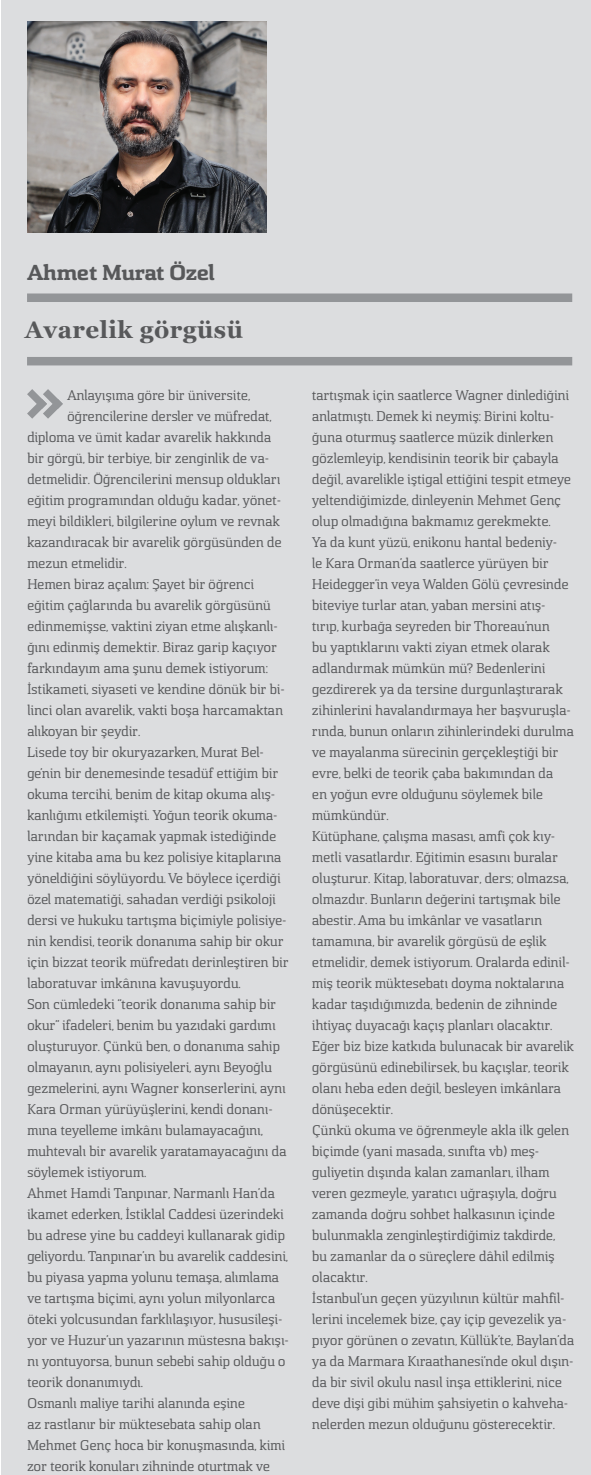
<style>
.page{position:relative;width:591px;height:1475px;background:#fff}
.page>*{position:absolute;margin:0;border:0;box-sizing:border-box;transform-origin:0 0}
.t1{font:700 24px "Georgia";letter-spacing:.02em;color:#57585a}
.t2{font:700 21px "Chatype";letter-spacing:-.02em;color:#57585a}
.t3{font:13.65px/21px "Chatype";letter-spacing:-.025em;color:#57585a}
</style>
<div class="page">
<div style="left:1px;top:0;width:589px;height:1474px;background:#dcdddf"></div>
<img style="left:27px;top:22px;width:239px;height:210px">
<div style="left:27px;top:293px;width:544px;height:9px;background:#939598"></div>
<div style="left:27px;top:357px;width:544px;height:8px;background:#939598"></div>
<svg style="left:27px;top:389px;width:36px;height:29px"></svg>
<h2 class="t2" style="left:27px;top:259px;width:189px">Ahmet Murat Özel</h2>
<h1 class="t1" style="left:25px;top:311px;width:219px">Avarelik görgüsü</h1>
<p class="t3" style="left:67px;top:385px;width:184px">Anlayışıma göre bir üniversite,</p>
<p class="t3" style="left:67px;top:406px;width:205px">öğrencilerine dersler ve müfredat,</p>
<p class="t3" style="left:27px;top:427px;width:246px">diploma ve ümit kadar avarelik hakkında</p>
<p class="t3" style="left:27px;top:448px;width:243px">bir görgü, bir terbiye, bir zenginlik de va-</p>
<p class="t3" style="left:27px;top:469px;width:255px">detmelidir. Öğrencilerini mensup oldukları</p>
<p class="t3" style="left:27px;top:490px;width:255px">eğitim programından olduğu kadar, yönet-</p>
<p class="t3" style="left:27px;top:511px;width:254px">meyi bildikleri, bilgilerine oylum ve revnak</p>
<p class="t3" style="left:27px;top:532px;width:256px">kazandıracak bir avarelik görgüsünden de</p>
<p class="t3" style="left:27px;top:553px;width:101px">mezun etmelidir.</p>
<p class="t3" style="left:27px;top:574px;width:229px">Hemen biraz açalım: Şayet bir öğrenci</p>
<p class="t3" style="left:27px;top:595px;width:245px">eğitim çağlarında bu avarelik görgüsünü</p>
<p class="t3" style="left:27px;top:616px;width:252px">edinmemişse, vaktini ziyan etme alışkanlı-</p>
<p class="t3" style="left:27px;top:637px;width:251px">ğını edinmiş demektir. Biraz garip kaçıyor</p>
<p class="t3" style="left:27px;top:658px;width:242px">farkındayım ama şunu demek istiyorum:</p>
<p class="t3" style="left:27px;top:679px;width:259px">İstikameti, siyaseti ve kendine dönük bir bi-</p>
<p class="t3" style="left:27px;top:700px;width:257px">linci olan avarelik, vakti boşa harcamaktan</p>
<p class="t3" style="left:27px;top:721px;width:115px">alıkoyan bir şeydir.</p>
<p class="t3" style="left:27px;top:742px;width:238px">Lisede toy bir okuryazarken, Murat Bel-</p>
<p class="t3" style="left:27px;top:763px;width:253px">ge’nin bir denemesinde tesadüf ettiğim bir</p>
<p class="t3" style="left:27px;top:784px;width:249px">okuma tercihi, benim de kitap okuma alış-</p>
<p class="t3" style="left:27px;top:805px;width:251px">kanlığımı etkilemişti. Yoğun teorik okuma-</p>
<p class="t3" style="left:27px;top:826px;width:251px">larından bir kaçamak yapmak istediğinde</p>
<p class="t3" style="left:27px;top:847px;width:256px">yine kitaba ama bu kez polisiye kitaplarına</p>
<p class="t3" style="left:27px;top:868px;width:255px">yöneldiğini söylüyordu. Ve böylece içerdiği</p>
<p class="t3" style="left:27px;top:889px;width:250px">özel matematiği, sahadan verdiği psikoloji</p>
<p class="t3" style="left:27px;top:910px;width:260px">dersi ve hukuku tartışma biçimiyle polisiye-</p>
<p class="t3" style="left:27px;top:931px;width:258px">nin kendisi, teorik donanıma sahip bir okur</p>
<p class="t3" style="left:27px;top:952px;width:263px">için bizzat teorik müfredatı derinleştiren bir</p>
<p class="t3" style="left:27px;top:973px;width:215px">laboratuvar imkânına kavuşuyordu.</p>
<p class="t3" style="left:27px;top:994px;width:251px">Son cümledeki “teorik donanıma sahip bir</p>
<p class="t3" style="left:27px;top:1015px;width:250px">okur” ifadeleri, benim bu yazıdaki gardımı</p>
<p class="t3" style="left:27px;top:1036px;width:254px">oluşturuyor. Çünkü ben, o donanıma sahip</p>
<p class="t3" style="left:27px;top:1057px;width:246px">olmayanın, aynı polisiyeleri, aynı Beyoğlu</p>
<p class="t3" style="left:27px;top:1078px;width:260px">gezmelerini, aynı Wagner konserlerini, aynı</p>
<p class="t3" style="left:27px;top:1099px;width:247px">Kara Orman yürüyüşlerini, kendi donanı-</p>
<p class="t3" style="left:27px;top:1120px;width:237px">mına teyelleme imkânı bulamayacağını,</p>
<p class="t3" style="left:27px;top:1141px;width:261px">muhtevalı bir avarelik yaratamayacağını da</p>
<p class="t3" style="left:27px;top:1162px;width:121px">söylemek istiyorum.</p>
<p class="t3" style="left:27px;top:1183px;width:249px">Ahmet Hamdi Tanpınar, Narmanlı Han’da</p>
<p class="t3" style="left:27px;top:1204px;width:258px">ikamet ederken, İstiklal Caddesi üzerindeki</p>
<p class="t3" style="left:27px;top:1225px;width:259px">bu adrese yine bu caddeyi kullanarak gidip</p>
<p class="t3" style="left:27px;top:1246px;width:262px">geliyordu. Tanpınar’ın bu avarelik caddesini,</p>
<p class="t3" style="left:27px;top:1267px;width:253px">bu piyasa yapma yolunu temaşa, alımlama</p>
<p class="t3" style="left:27px;top:1288px;width:250px">ve tartışma biçimi, aynı yolun milyonlarca</p>
<p class="t3" style="left:27px;top:1309px;width:256px">öteki yolcusundan farklılaşıyor, hususileşi-</p>
<p class="t3" style="left:27px;top:1330px;width:263px">yor ve Huzur’un yazarının müstesna bakışı-</p>
<p class="t3" style="left:27px;top:1351px;width:260px">nı yontuyorsa, bunun sebebi sahip olduğu o</p>
<p class="t3" style="left:27px;top:1372px;width:117px">teorik donanımıydı.</p>
<p class="t3" style="left:27px;top:1393px;width:219px">Osmanlı maliye tarihi alanında eşine</p>
<p class="t3" style="left:27px;top:1414px;width:235px">az rastlanır bir müktesebata sahip olan</p>
<p class="t3" style="left:27px;top:1435px;width:259px">Mehmet Genç hoca bir konuşmasında, kimi</p>
<p class="t3" style="left:27px;top:1456px;width:244px">zor teorik konuları zihninde oturtmak ve</p>
<p class="t3" style="left:311px;top:385px;width:264px">tartışmak için saatlerce Wagner dinlediğini anlatmıştı. Demek ki neymiş: Birini koltu&shy;ğuna oturmuş saatlerce müzik dinlerken gözlemleyip, kendisinin teorik bir çabayla değil, avarelikle iştigal ettiğini tespit etmeye yeltendiğimizde, dinleyenin Mehmet Genç olup olmadığına bakmamız gerekmekte.<br>Ya da kunt yüzü, enikonu hantal bedeniy-<br>le Kara Orman’da saatlerce yürüyen bir Heidegger’in veya Walden Gölü çevresinde biteviye turlar atan, yaban mersini atış&shy;tırıp, kurbağa seyreden bir Thoreau’nun<br>bu yaptıklarını vakti ziyan etmek olarak adlandırmak mümkün mü? Bedenlerini gezdirerek ya da tersine durgunlaştırarak zihinlerini havalandırmaya her başvuruşla&shy;rında, bunun onların zihinlerindeki durulma ve mayalanma sürecinin gerçekleştiği bir evre, belki de teorik çaba bakımından da<br>en yoğun evre olduğunu söylemek bile mümkündür.<br>Kütüphane, çalışma masası, amfi çok kıy&shy;metli vasatlardır. Eğitimin esasını buralar oluşturur. Kitap, laboratuvar, ders; olmazsa, olmazdır. Bunların değerini tartışmak bile abestir. Ama bu imkânlar ve vasatların tamamına, bir avarelik görgüsü de eşlik etmelidir, demek istiyorum. Oralarda edinil&shy;miş teorik müktesebatı doyma noktalarına kadar taşıdığımızda, bedenin de zihninde ihtiyaç duyacağı kaçış planları olacaktır.<br>Eğer biz bize katkıda bulunacak bir avarelik görgüsünü edinebilirsek, bu kaçışlar, teorik olanı heba eden değil, besleyen imkânlara dönüşecektir.<br>Çünkü okuma ve öğrenmeyle akla ilk gelen biçimde (yani masada, sınıfta vb) meş&shy;guliyetin dışında kalan zamanları, ilham veren gezmeyle, yaratıcı uğraşıyla, doğru zamanda doğru sohbet halkasının içinde bulunmakla zenginleştirdiğimiz takdirde,<br>bu zamanlar da o süreçlere dâhil edilmiş olacaktır.<br>İstanbul’un geçen yüzyılının kültür mahfil&shy;lerini incelemek bize, çay içip gevezelik ya&shy;pıyor görünen o zevatın, Küllük’te, Baylan’da ya da Marmara Kıraathanesi’nde okul dışın&shy;da bir sivil okulu nasıl inşa ettiklerini, nice deve dişi gibi mühim şahsiyetin o kahveha&shy;nelerden mezun olduğunu gösterecektir.</p>
</div>
